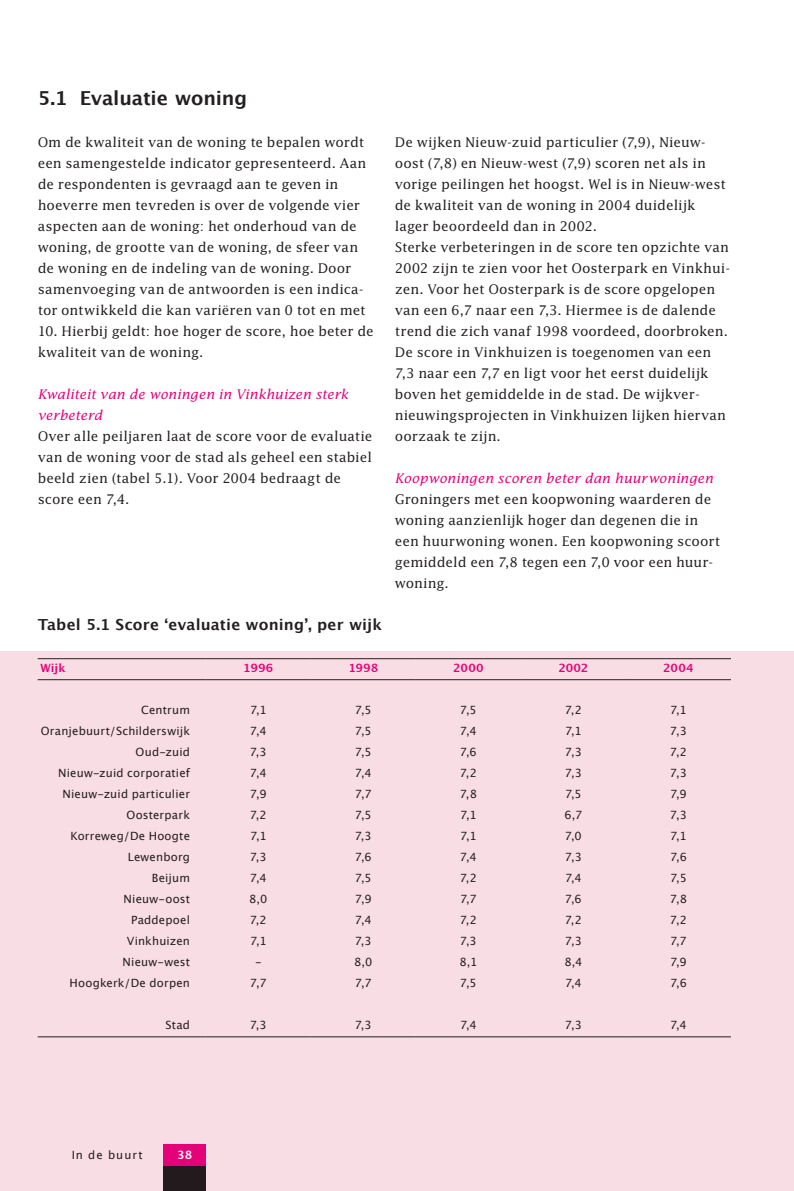
<style>
.page{position:relative;width:794px;height:1191px;background:#fff}
.page>*{position:absolute;margin:0;border:0;box-sizing:border-box;transform-origin:0 0}
.t1{font:700 19.25px "Lucida Grande";letter-spacing:-.01em;color:#231f20}
.t2{font:700 15.22px "Lucida Grande";letter-spacing:.01em;color:#231f20}
.t3{font:13.3px/21px "Lucida";letter-spacing:-.005em;color:#231f20}
.t4{font:italic 13.3px/21px "Lucida";letter-spacing:.01em;color:#e40278}
.t5{font:11.38px "Lucida Grande";letter-spacing:.02em;color:#231f20}
.t6{font:700 11.38px "Lucida Grande";letter-spacing:.01em;color:#e40278}
.t7{font:11.38px "Lucida Grande";letter-spacing:.09em;color:#231f20}
.t8{font:700 11.38px "Lucida Grande";color:#fff}
</style>
<div class="page">
<div style="left:0;top:651px;width:794px;height:540px;background:#f9dde4"></div>
<hr style="left:38px;top:658px;width:168px;height:1px;background:#231f20">
<hr style="left:206px;top:658px;width:105px;height:1px;background:#231f20">
<hr style="left:311px;top:658px;width:105px;height:1px;background:#231f20">
<hr style="left:416px;top:658px;width:105px;height:1px;background:#231f20">
<hr style="left:521px;top:658px;width:105px;height:1px;background:#231f20">
<hr style="left:626px;top:658px;width:105px;height:1px;background:#231f20">
<hr style="left:38px;top:679px;width:168px;height:1px;background:#231f20">
<hr style="left:206px;top:679px;width:105px;height:1px;background:#231f20">
<hr style="left:311px;top:679px;width:105px;height:1px;background:#231f20">
<hr style="left:416px;top:679px;width:105px;height:1px;background:#231f20">
<hr style="left:521px;top:679px;width:105px;height:1px;background:#231f20">
<hr style="left:626px;top:679px;width:105px;height:1px;background:#231f20">
<hr style="left:38px;top:1036px;width:168px;height:1px;background:#231f20">
<hr style="left:206px;top:1036px;width:105px;height:1px;background:#231f20">
<hr style="left:311px;top:1036px;width:105px;height:1px;background:#231f20">
<hr style="left:416px;top:1036px;width:105px;height:1px;background:#231f20">
<hr style="left:521px;top:1036px;width:105px;height:1px;background:#231f20">
<hr style="left:626px;top:1036px;width:105px;height:1px;background:#231f20">
<div style="left:164px;top:1144px;width:42px;height:22px;background:#e40278"></div>
<div style="left:164px;top:1166px;width:42px;height:25px;background:#231f20"></div>
<h1 class="t1" style="left:38px;top:87px;width:211px">5.1 Evaluatie woning</h1>
<p class="t3" style="left:38px;top:131px;width:330px">Om de kwaliteit van de woning te bepalen wordt een samengestelde indicator gepresenteerd. Aan de respondenten is gevraagd aan te geven in hoeverre men tevreden is over de volgende vier aspecten aan de woning: het onderhoud van de woning, de grootte van de woning, de sfeer van de woning en de indeling van de woning. Door samenvoeging van de antwoorden is een indica&shy;tor ontwikkeld die kan variëren van 0 tot en met</p>
<p class="t3" style="left:38px;top:320px;width:338px">10. Hierbij geldt: hoe hoger de score, hoe beter de kwaliteit van de woning.</p>
<p class="t4" style="left:38px;top:383px;width:312px">Kwaliteit van de woningen in Vinkhuizen sterk verbeterd</p>
<p class="t3" style="left:38px;top:425px;width:336px">Over alle peiljaren laat de score voor de evaluatie van de woning voor de stad als geheel een stabiel beeld zien (tabel 5.1). Voor 2004 bedraagt de score een 7,4.</p>
<p class="t3" style="left:395px;top:131px;width:337px">De wijken Nieuw-zuid particulier (7,9), Nieuw&shy;oost (7,8) en Nieuw-west (7,9) scoren net als in vorige peilingen het hoogst. Wel is in Nieuw-west de kwaliteit van de woning in 2004 duidelijk lager beoordeeld dan in 2002.<br>Sterke verbeteringen in de score ten opzichte van 2002 zijn te zien voor het Oosterpark en Vinkhui&shy;zen. Voor het Oosterpark is de score opgelopen van een 6,7 naar een 7,3. Hiermee is de dalende trend die zich vanaf 1998 voordeed, doorbroken.<br>De score in Vinkhuizen is toegenomen van een 7,3 naar een 7,7 en ligt voor het eerst duidelijk boven het gemiddelde in de stad. De wijkver&shy;nieuwingsprojecten in Vinkhuizen lijken hiervan oorzaak te zijn.</p>
<p class="t4" style="left:395px;top:467px;width:320px">Koopwoningen scoren beter dan huurwoningen</p>
<p class="t3" style="left:395px;top:488px;width:327px">Groningers met een koopwoning waarderen de woning aanzienlijk hoger dan degenen die in een huurwoning wonen. Een koopwoning scoort gemiddeld een 7,8 tegen een 7,0 voor een huur&shy;woning.</p>
<p class="t2" style="left:38px;top:616px;width:346px">Tabel 5.1 Score ʻevaluatie woningʼ, per wijk</p>
<p class="t6" style="left:40px;top:661px;width:27px">Wijk</p>
<p class="t6" style="left:243px;top:661px;width:32px">1996</p>
<p class="t6" style="left:348px;top:661px;width:31px">1998</p>
<p class="t6" style="left:453px;top:661px;width:32px">2000</p>
<p class="t6" style="left:558px;top:661px;width:32px">2002</p>
<p class="t6" style="left:663px;top:661px;width:32px">2004</p>
<p class="t5" style="left:141px;top:703px;width:50px">Centrum</p>
<p class="t5" style="left:250px;top:703px;width:18px">7,1</p>
<p class="t5" style="left:355px;top:703px;width:18px">7,5</p>
<p class="t5" style="left:460px;top:703px;width:18px">7,5</p>
<p class="t5" style="left:565px;top:703px;width:19px">7,2</p>
<p class="t5" style="left:670px;top:703px;width:18px">7,1</p>
<p class="t5" style="left:41px;top:724px;width:151px">Oranjebuurt/Schilderswijk</p>
<p class="t5" style="left:250px;top:724px;width:18px">7,4</p>
<p class="t5" style="left:355px;top:724px;width:18px">7,5</p>
<p class="t5" style="left:460px;top:724px;width:18px">7,4</p>
<p class="t5" style="left:565px;top:724px;width:18px">7,1</p>
<p class="t5" style="left:670px;top:724px;width:18px">7,3</p>
<p class="t5" style="left:136px;top:745px;width:56px">Oud-zuid</p>
<p class="t5" style="left:250px;top:745px;width:18px">7,3</p>
<p class="t5" style="left:355px;top:745px;width:18px">7,5</p>
<p class="t5" style="left:460px;top:745px;width:18px">7,6</p>
<p class="t5" style="left:565px;top:745px;width:18px">7,3</p>
<p class="t5" style="left:670px;top:745px;width:19px">7,2</p>
<p class="t5" style="left:58px;top:766px;width:133px">Nieuw-zuid corporatief</p>
<p class="t5" style="left:250px;top:766px;width:18px">7,4</p>
<p class="t5" style="left:355px;top:766px;width:18px">7,4</p>
<p class="t5" style="left:460px;top:766px;width:19px">7,2</p>
<p class="t5" style="left:565px;top:766px;width:18px">7,3</p>
<p class="t5" style="left:670px;top:766px;width:18px">7,3</p>
<p class="t5" style="left:63px;top:787px;width:129px">Nieuw-zuid particulier</p>
<p class="t5" style="left:250px;top:787px;width:18px">7,9</p>
<p class="t5" style="left:355px;top:787px;width:18px">7,7</p>
<p class="t5" style="left:460px;top:787px;width:18px">7,8</p>
<p class="t5" style="left:565px;top:787px;width:18px">7,5</p>
<p class="t5" style="left:670px;top:787px;width:18px">7,9</p>
<p class="t5" style="left:126px;top:808px;width:65px">Oosterpark</p>
<p class="t5" style="left:250px;top:808px;width:19px">7,2</p>
<p class="t5" style="left:355px;top:808px;width:18px">7,5</p>
<p class="t5" style="left:460px;top:808px;width:18px">7,1</p>
<p class="t5" style="left:564px;top:808px;width:19px">6,7</p>
<p class="t5" style="left:670px;top:808px;width:18px">7,3</p>
<p class="t5" style="left:70px;top:829px;width:121px">Korreweg/De Hoogte</p>
<p class="t5" style="left:250px;top:829px;width:18px">7,1</p>
<p class="t5" style="left:355px;top:829px;width:18px">7,3</p>
<p class="t5" style="left:460px;top:829px;width:18px">7,1</p>
<p class="t5" style="left:565px;top:829px;width:18px">7,0</p>
<p class="t5" style="left:670px;top:829px;width:18px">7,1</p>
<p class="t5" style="left:128px;top:850px;width:64px">Lewenborg</p>
<p class="t5" style="left:250px;top:850px;width:18px">7,3</p>
<p class="t5" style="left:355px;top:850px;width:18px">7,6</p>
<p class="t5" style="left:460px;top:850px;width:18px">7,4</p>
<p class="t5" style="left:565px;top:850px;width:18px">7,3</p>
<p class="t5" style="left:670px;top:850px;width:18px">7,6</p>
<p class="t5" style="left:152px;top:871px;width:40px">Beijum</p>
<p class="t5" style="left:250px;top:871px;width:18px">7,4</p>
<p class="t5" style="left:355px;top:871px;width:18px">7,5</p>
<p class="t5" style="left:460px;top:871px;width:19px">7,2</p>
<p class="t5" style="left:565px;top:871px;width:18px">7,4</p>
<p class="t5" style="left:670px;top:871px;width:18px">7,5</p>
<p class="t5" style="left:124px;top:892px;width:68px">Nieuw-oost</p>
<p class="t5" style="left:249px;top:892px;width:20px">8,0</p>
<p class="t5" style="left:355px;top:892px;width:18px">7,9</p>
<p class="t5" style="left:460px;top:892px;width:18px">7,7</p>
<p class="t5" style="left:565px;top:892px;width:18px">7,6</p>
<p class="t5" style="left:670px;top:892px;width:18px">7,8</p>
<p class="t5" style="left:131px;top:913px;width:60px">Paddepoel</p>
<p class="t5" style="left:250px;top:913px;width:19px">7,2</p>
<p class="t5" style="left:355px;top:913px;width:18px">7,4</p>
<p class="t5" style="left:460px;top:913px;width:19px">7,2</p>
<p class="t5" style="left:565px;top:913px;width:19px">7,2</p>
<p class="t5" style="left:670px;top:913px;width:19px">7,2</p>
<p class="t5" style="left:127px;top:934px;width:65px">Vinkhuizen</p>
<p class="t5" style="left:250px;top:934px;width:18px">7,1</p>
<p class="t5" style="left:355px;top:934px;width:18px">7,3</p>
<p class="t5" style="left:460px;top:934px;width:18px">7,3</p>
<p class="t5" style="left:565px;top:934px;width:18px">7,3</p>
<p class="t5" style="left:670px;top:934px;width:18px">7,7</p>
<p class="t5" style="left:123px;top:955px;width:69px">Nieuw-west</p>
<p class="t5" style="left:255px;top:955px;width:8px">-</p>
<p class="t5" style="left:354px;top:955px;width:20px">8,0</p>
<p class="t5" style="left:459px;top:955px;width:19px">8,1</p>
<p class="t5" style="left:564px;top:955px;width:20px">8,4</p>
<p class="t5" style="left:670px;top:955px;width:18px">7,9</p>
<p class="t5" style="left:70px;top:976px;width:122px">Hoogkerk/De dorpen</p>
<p class="t5" style="left:250px;top:976px;width:18px">7,7</p>
<p class="t5" style="left:355px;top:976px;width:18px">7,7</p>
<p class="t5" style="left:460px;top:976px;width:18px">7,5</p>
<p class="t5" style="left:565px;top:976px;width:18px">7,4</p>
<p class="t5" style="left:670px;top:976px;width:18px">7,6</p>
<p class="t5" style="left:166px;top:1018px;width:26px">Stad</p>
<p class="t5" style="left:250px;top:1018px;width:18px">7,3</p>
<p class="t5" style="left:355px;top:1018px;width:18px">7,3</p>
<p class="t5" style="left:460px;top:1018px;width:18px">7,4</p>
<p class="t5" style="left:565px;top:1018px;width:18px">7,3</p>
<p class="t5" style="left:670px;top:1018px;width:18px">7,4</p>
<p class="t7" style="left:72px;top:1148px;width:73px">In de buurt</p>
<p class="t8" style="left:177px;top:1148px;width:16px">38</p>
</div>
